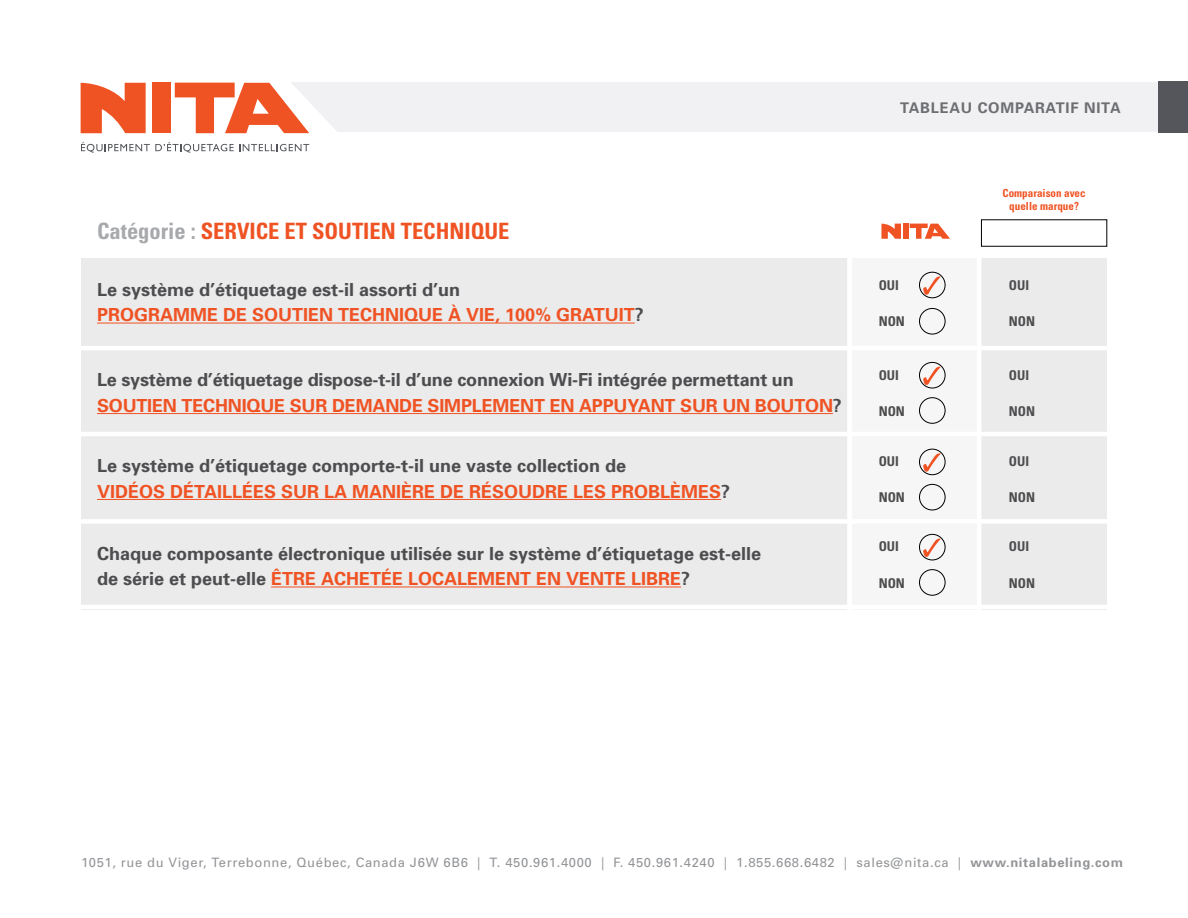
<style>
.page{position:relative;width:1188px;height:918px;background:#fff}
.page>*{position:absolute;margin:0;border:0;box-sizing:border-box;transform-origin:0 0}
.t1{font:700 condensed 22.5px "Univers";color:#f05323}
.t2{font:700 18px/25.5px "Univers";color:#4d4d4f}
.t3{font:700 18px/25.5px "Univers";color:#f05323}
.t4{font:700 14.7px "Univers";letter-spacing:.05em;color:#6d6e71}
.t5{font:700 condensed 13.5px "Univers";color:#4d4d4f}
.t6{font:12.9px "Univers";letter-spacing:.05em;color:#939598}
.t7{font:700 condensed 11.1px/13.4px "Univers";color:#f05323;text-align:center}
.s1{color:#a7a9ac}
.s2{color:#4d4d4f}
.s3{color:#f05323}
.s4{font-weight:700}
</style>
<div class="page">
<div style="left:291px;top:82px;width:868px;height:50px;background:#f1f1f3"></div>
<div style="left:1159px;top:81px;width:29px;height:52px;background:#54565b"></div>
<svg style="left:81px;top:83px;width:65px;height:50px"></svg>
<div style="left:152px;top:83px;width:19px;height:50px;background:#f05323"></div>
<svg style="left:175px;top:83px;width:134px;height:50px"></svg>
<svg style="left:81px;top:142px;width:228px;height:11px"></svg>
<div style="left:81px;top:258px;width:766px;height:352px;background:#ebebec"></div>
<div style="left:847px;top:258px;width:130px;height:352px;background:#f6f6f6"></div>
<div style="left:978px;top:258px;width:129px;height:352px;background:#ebebec"></div>
<hr style="left:65px;top:346px;width:1048px;height:4px;background:#fff">
<hr style="left:65px;top:432px;width:1048px;height:4px;background:#fff">
<div style="left:66px;top:519px;width:1049px;height:5px;background:#fff"></div>
<hr style="left:65px;top:605px;width:1048px;height:4px;background:#fff">
<hr style="left:97px;top:323px;width:538px;height:1px;background:#f05323">
<hr style="left:97px;top:413px;width:736px;height:1px;background:#f05323">
<hr style="left:97px;top:499px;width:624px;height:1px;background:#f05323">
<hr style="left:271px;top:587px;width:410px;height:1px;background:#f05323">
<div style="left:847px;top:258px;width:5px;height:513px;background:#fff"></div>
<hr style="left:977px;top:258px;width:4px;height:510px;background:#fff">
<svg style="left:881px;top:224px;width:20px;height:15px"></svg>
<div style="left:903px;top:224px;width:5px;height:15px;background:#f05323"></div>
<svg style="left:910px;top:224px;width:40px;height:15px"></svg>
<div style="left:919px;top:362px;width:27px;height:26px;border:1px solid #000;border-radius:50%"></div>
<svg style="left:923px;top:367px;width:18px;height:18px"></svg>
<div style="left:919px;top:449px;width:27px;height:26px;border:1px solid #000;border-radius:50%"></div>
<svg style="left:923px;top:453px;width:18px;height:19px"></svg>
<div style="left:919px;top:534px;width:27px;height:26px;border:1px solid #000;border-radius:50%"></div>
<svg style="left:923px;top:539px;width:18px;height:18px"></svg>
<div style="left:919px;top:308px;width:27px;height:27px;border:1px solid #000;border-radius:50%"></div>
<div style="left:919px;top:272px;width:27px;height:26px;border:1px solid #000;border-radius:50%"></div>
<svg style="left:923px;top:276px;width:18px;height:19px"></svg>
<div style="left:919px;top:397px;width:27px;height:27px;border:1px solid #000;border-radius:50%"></div>
<div style="left:919px;top:484px;width:27px;height:26px;border:1px solid #000;border-radius:50%"></div>
<div style="left:919px;top:569px;width:27px;height:27px;border:1px solid #000;border-radius:50%"></div>
<p class="t4" style="left:900px;top:99px;width:222px">TABLEAU COMPARATIF NITA</p>
<p class="t7" style="left:1003px;top:186px;width:85px">Comparaison avec quelle marque?</p>
<p class="t1" style="left:97px;top:217px;width:414px"><span class="s1">Catégorie :</span> SERVICE ET SOUTIEN TECHNIQUE</p>
<p class="t3" style="left:97px;top:277px;width:548px"><span class="s2">Le système d’étiquetage est-il assorti d’un<br></span>PROGRAMME DE SOUTIEN TECHNIQUE À VIE, 100% GRATUIT<span class="s2">?</span></p>
<p class="t5" style="left:879px;top:277px;width:22px">OUI</p>
<p class="t5" style="left:879px;top:313px;width:28px">NON</p>
<p class="t5" style="left:1009px;top:277px;width:22px">OUI</p>
<p class="t5" style="left:1009px;top:313px;width:28px">NON</p>
<p class="t2" style="left:97px;top:367px;width:746px">Le système d’étiquetage dispose-t-il d’une connexion Wi-Fi intégrée permettant un<br><span class="s3">SOUTIEN TECHNIQUE SUR DEMANDE SIMPLEMENT EN APPUYANT SUR UN BOUTON</span>?</p>
<p class="t5" style="left:879px;top:367px;width:22px">OUI</p>
<p class="t5" style="left:879px;top:403px;width:28px">NON</p>
<p class="t5" style="left:1009px;top:367px;width:22px">OUI</p>
<p class="t5" style="left:1009px;top:403px;width:28px">NON</p>
<p class="t2" style="left:97px;top:453px;width:635px">Le système d’étiquetage comporte-t-il une vaste collection de<br><span class="s3">VIDÉOS DÉTAILLÉES SUR LA MANIÈRE DE RÉSOUDRE LES PROBLÈMES</span>?</p>
<p class="t5" style="left:879px;top:453px;width:22px">OUI</p>
<p class="t5" style="left:879px;top:489px;width:28px">NON</p>
<p class="t5" style="left:1009px;top:453px;width:22px">OUI</p>
<p class="t5" style="left:1009px;top:489px;width:28px">NON</p>
<p class="t2" style="left:97px;top:541px;width:666px">Chaque composante électronique utilisée sur le système d’étiquetage est-elle de série et peut-elle <span class="s3">ÊTRE ACHETÉE LOCALEMENT EN VENTE LIBRE</span>?</p>
<p class="t5" style="left:879px;top:538px;width:22px">OUI</p>
<p class="t5" style="left:879px;top:574px;width:28px">NON</p>
<p class="t5" style="left:1009px;top:538px;width:22px">OUI</p>
<p class="t5" style="left:1009px;top:574px;width:28px">NON</p>
<p class="t6" style="left:81px;top:855px;width:1044px">1051, rue du Viger, Terrebonne, Québec, Canada J6W 6B6 | T. 450.961.4000 | F. 450.961.4240 | 1.855.668.6482 | sales@nita.ca | <span class="s4">www.nitalabeling.com</span></p>
</div>
